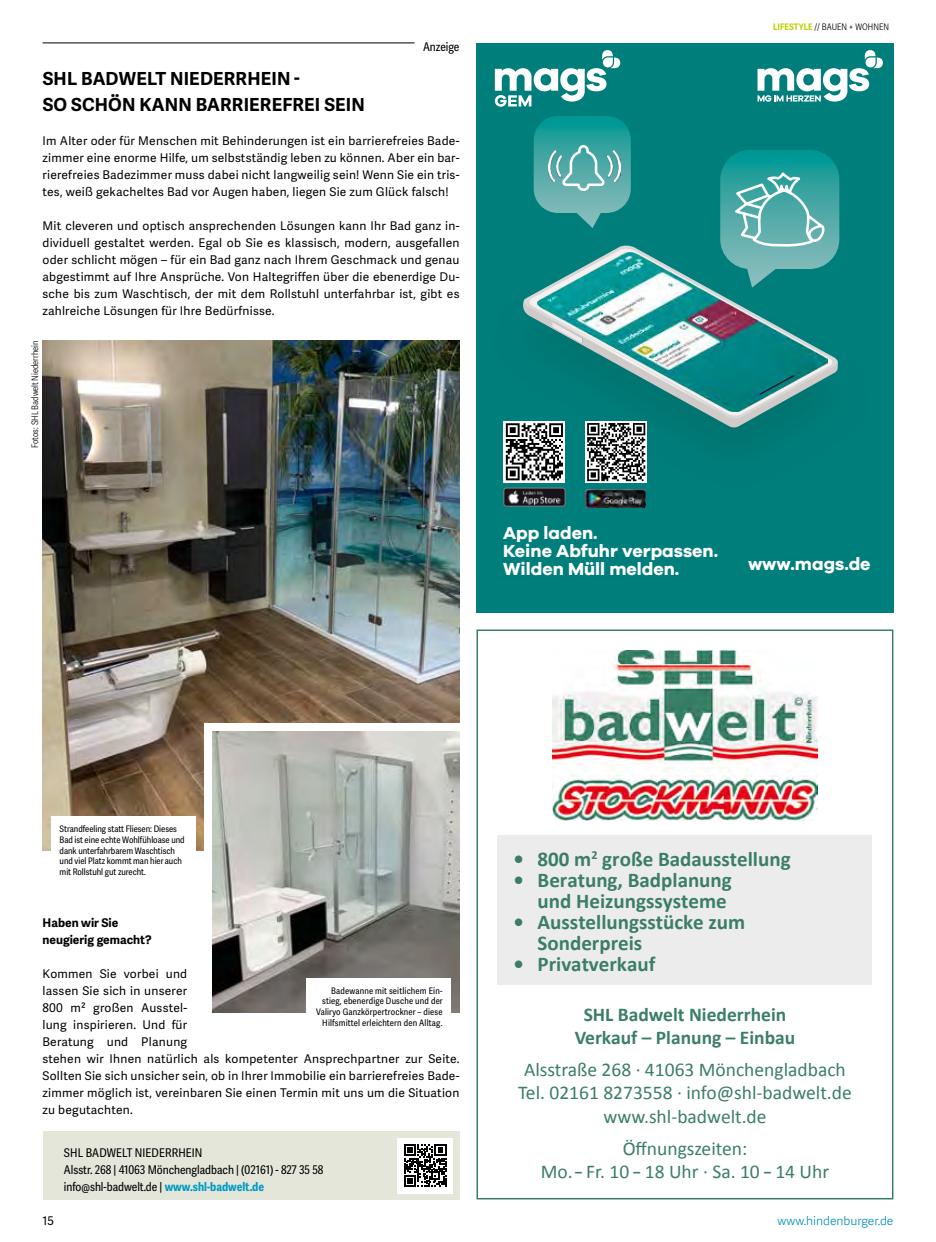
<style>
.page{position:relative;width:936px;height:1242px;background:#fff}
.page>*{position:absolute;margin:0;border:0;box-sizing:border-box;transform-origin:0 0}
.t1{font:700 21px/21px "Calibri";color:#3b7e67;text-align:right}
.t2{font:19.5px/23.4px "Calibri";color:#3b7e67;text-align:center}
.t3{font:700 19.5px/23.4px "Calibri";color:#3b7e67;text-align:center}
.t4{font:700 18px/18px "Galano Grotesque";color:#fff}
.t5{font:700 18px/25.5px "Adelle Sans";letter-spacing:.01em;color:#000}
.t6{font:12px/17px "Adelle Sans";letter-spacing:.02em;color:#000;text-align:justify}
.t7{font:12px/17px "Adelle Sans Cnd";color:#000}
.t8{font:700 12px/17px "Adelle Sans";color:#000}
.t9{font:300 12px "Adelle Sans";color:#008db3}
.t10{font:9px/10.8px "Adelle Sans Cnd";color:#000}
.t11{font:9px/10.8px "Adelle Sans Cnd";letter-spacing:.02em;color:#000;text-align:right}
.t12{font:300 9px "Adelle Sans Cnd";color:#000}
.s1{font-weight:700;color:#bed000}
.s2{font-weight:700;color:#009ac3}
</style>
<div class="page">
<img style="left:43px;top:340px;width:416px;height:510px">
<div style="left:204px;top:723px;width:264px;height:297px;background:#fff"></div>
<div style="left:497px;top:835px;width:375px;height:150px;background:#ececec"></div>
<img style="left:552px;top:651px;width:265px;height:170px">
<div style="left:476px;top:629px;width:417px;height:570px;border:2px solid #397d67"></div>
<div style="left:43px;top:1131px;width:416px;height:68px;background:#e3e6d9"></div>
<div style="left:397px;top:1137px;width:56px;height:56px;background:#fff"></div>
<svg style="left:404px;top:1144px;width:42px;height:42px"></svg>
<img style="left:213px;top:731px;width:246px;height:281px">
<div style="left:51px;top:816px;width:145px;height:67px;background:#fff"></div>
<div style="left:306px;top:978px;width:145px;height:56px;background:#fff"></div>
<hr style="left:43px;top:43px;width:371px;height:1px;background:#000">
<div style="left:476px;top:43px;width:417px;height:569px;background:#007e7c"></div>
<img style="left:537px;top:252px;width:216px;height:47px">
<svg style="left:533px;top:116px;width:97px;height:112px"></svg>
<svg style="left:720px;top:150px;width:119px;height:137px"></svg>
<svg style="left:757px;top:50px;width:125px;height:52px"></svg>
<svg style="left:495px;top:50px;width:125px;height:57px"></svg>
<svg style="left:585px;top:481px;width:62px;height:2px"></svg>
<img style="left:585px;top:489px;width:60px;height:18px">
<svg style="left:504px;top:421px;width:61px;height:61px"></svg>
<svg style="left:506px;top:299px;width:331px;height:182px"></svg>
<img style="left:505px;top:488px;width:60px;height:18px">
<div style="left:503px;top:488px;width:62px;height:18px;border:1px solid #867f7c;border-radius:3px"></div>
<h3 class="t5" style="left:43px;top:66px;width:324px">SHL BADWELT NIEDERRHEIN -<br>SO SCHÖN KANN BARRIEREFREI SEIN</h3>
<p class="t7" style="left:423px;top:39px;width:38px">Anzeige</p>
<p class="t6" style="left:43px;top:132px;width:418px">Im Alter oder für Menschen mit Behinderungen ist ein barrierefreies Bade&shy;zimmer eine enorme Hilfe, um selbstständig leben zu können. Aber ein bar&shy;rierefreies Badezimmer muss dabei nicht langweilig sein! Wenn Sie ein tris&shy;tes, weiß gekacheltes Bad vor Augen haben, liegen Sie zum Glück falsch!</p>
<p class="t6" style="left:43px;top:217px;width:418px">Mit cleveren und optisch ansprechenden Lösungen kann Ihr Bad ganz in&shy;dividuell gestaltet werden. Egal ob Sie es klassisch, modern, ausgefallen oder schlicht mögen – für ein Bad ganz nach Ihrem Geschmack und genau abgestimmt auf Ihre Ansprüche. Von Haltegriffen über die ebenerdige Du&shy;sche bis zum Waschtisch, der mit dem Rollstuhl unterfahrbar ist, gibt es zahlreiche Lösungen für Ihre Bedürfnisse.</p>
<p class="t12" style="left:30px;top:448px;width:109px;rotate:-90deg">Fotos: SHL Badwelt Niederrhein</p>
<p class="t12" style="left:773px;top:21px;width:118px"><span class="s1">LIFESTYLE</span> // BAUEN + WOHNEN</p>
<h3 class="t4" style="left:503px;top:523px;width:216px">App laden.<br>Keine Abfuhr verpassen.<br>Wilden Müll melden.</h3>
<h3 class="t4" style="left:748px;top:554px;width:124px">www.mags.de</h3>
<p class="t10" style="left:60px;top:823px;width:127px">Strandfeeling statt Fliesen: Dieses Bad ist eine echte Wohlfühloase und dank unterfahrbarem Waschtisch und viel Platz kommt man hier auch mit Rollstuhl gut zurecht.</p>
<p class="t8" style="left:43px;top:914px;width:111px">Haben wir Sie neugierig gemacht?</p>
<p class="t6" style="left:43px;top:966px;width:418px;text-align:left">Kommen Sie vorbei und<br>lassen Sie sich in unserer<br>800 m² großen Ausstel-<br>lung inspirieren. Und für<br>Beratung und Planung<br>stehen wir Ihnen natürlich als kompetenter Ansprechpartner zur Seite.<br>Sollten Sie sich unsicher sein, ob in Ihrer Immobilie ein barrierefreies Bade&shy;zimmer möglich ist, vereinbaren Sie einen Termin mit uns um die Situation zu begutachten.</p>
<p class="t11" style="left:316px;top:985px;width:128px">Badewanne mit seitlichem Ein&shy;stieg, ebenerdige Dusche und der Valiryo Ganzkörpertrockner – diese Hilfsmittel erleichtern den Alltag.</p>
<p class="t7" style="left:64px;top:1144px;width:261px">SHL BADWELT NIEDERRHEIN<br>Alsstr. 268 | 41063 Mönchengladbach | (02161) - 827 35 58 info@shl-badwelt.de | <span class="s2">www.shl-badwelt.de</span></p>
<h1 class="t1" style="left:513px;top:847px;width:278px">• 800 m<sup>2</sup> große Badausstellung</h1>
<h1 class="t1" style="left:513px;top:868px;width:220px">• Beratung, Badplanung und Heizungssysteme</h1>
<h1 class="t1" style="left:537px;top:910px;width:209px;text-align:left;text-indent:-24px">• Ausstellungsstücke zum<br>Sonderpreis</h1>
<h1 class="t1" style="left:513px;top:952px;width:143px">• Privatverkauf</h1>
<h2 class="t3" style="left:574px;top:1002px;width:222px">SHL Badwelt Niederrhein<br>Verkauf – Planung – Einbau</h2>
<h2 class="t2" style="left:518px;top:1057px;width:335px">Alsstraße 268 · 41063 Mönchengladbach<br>Tel. 02161 8273558 · info@shl-badwelt.de www.shl-badwelt.de</h2>
<h2 class="t2" style="left:540px;top:1135px;width:290px">Öffnungszeiten:<br>Mo. – Fr. 10 – 18 Uhr · Sa. 10 – 14 Uhr</h2>
<p class="t6" style="left:43px;top:1212px;width:13px">15</p>
<p class="t9" style="left:777px;top:1213px;width:117px">www.hindenburger.de</p>
</div>
